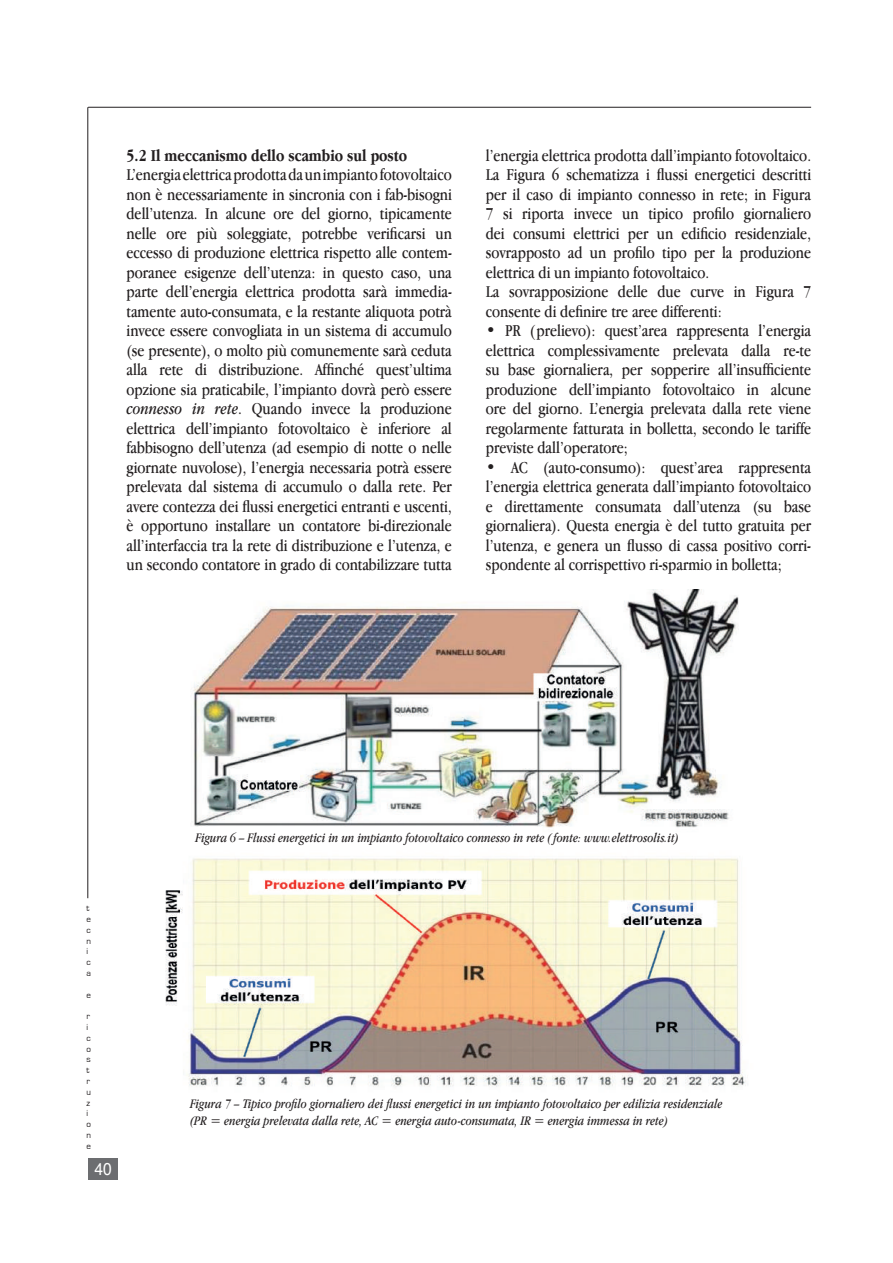
<style>
.page{position:relative;width:893px;height:1263px;background:#fff}
.page>*{position:absolute;margin:0;border:0;box-sizing:border-box;transform-origin:0 0}
.t1{font:17.25px/19.5px "Apple Garamond";color:#231f20;text-align:justify}
.t2{font:700 17.25px "Apple Garamond";color:#231f20}
.t3{font:17.25px "Helvetica";color:#fff;scale:.9 1}
.t4{font:italic 13.5px/16.5px "Apple Garamond";color:#231f20}
.t5{font:9px/10.8px "Eurostile";color:#231f20}
.s1{font-style:italic}
</style>
<div class="page">
<hr style="left:88px;top:107px;width:723px;height:1px;background:#231f20">
<hr style="left:87px;top:107px;width:1px;height:791px;background:#231f20">
<div style="left:88px;top:1158px;width:30px;height:22px;background:#6c6d70"></div>
<img style="left:193px;top:590px;width:546px;height:238px">
<img style="left:165px;top:858px;width:581px;height:229px">
<p class="t2" style="left:127px;top:146px;width:282px">5.2 Il meccanismo dello scambio sul posto</p>
<p class="t1" style="left:127px;top:165px;width:327px">L’energia elettrica prodotta da un impianto fotovoltaico non è necessariamente in sincronia con i fab-bisogni dell’utenza. In alcune ore del giorno, tipicamente nelle ore più soleggiate, potrebbe verificarsi un eccesso di produzione elettrica rispetto alle contem&shy;poranee esigenze dell’utenza: in questo caso, una parte dell’energia elettrica prodotta sarà immedia&shy;tamente auto-consumata, e la restante aliquota potrà invece essere convogliata in un sistema di accumulo (se presente), o molto più comunemente sarà ceduta alla rete di distribuzione. Affinché quest’ultima opzione sia praticabile, l’impianto dovrà però essere <span class="s1">connesso in rete</span>. Quando invece la produzione elettrica dell’impianto fotovoltaico è inferiore al fabbisogno dell’utenza (ad esempio di notte o nelle giornate nuvolose), l’energia necessaria potrà essere prelevata dal sistema di accumulo o dalla rete. Per avere contezza dei flussi energetici entranti e uscenti, è opportuno installare un contatore bi-direzionale all’interfaccia tra la rete di distribuzione e l’utenza, e un secondo contatore in grado di contabilizzare tutta</p>
<p class="t1" style="left:486px;top:145px;width:327px;text-align:left">l’energia elettrica prodotta dall’impianto fotovoltaico.<br>La Figura 6 schematizza i flussi energetici descritti per il caso di impianto connesso in rete; in Figura 7 si riporta invece un tipico profilo giornaliero dei consumi elettrici per un edificio residenziale, sovrapposto ad un profilo tipo per la produzione elettrica di un impianto fotovoltaico.<br>La sovrapposizione delle due curve in Figura 7 consente di definire tre aree differenti:</p>
<p class="t1" style="left:486px;top:321px;width:327px">• PR (prelievo): quest’area rappresenta l’energia elettrica complessivamente prelevata dalla re-te su base giornaliera, per sopperire all’insufficiente produzione dell’impianto fotovoltaico in alcune ore del giorno. L’energia prelevata dalla rete viene regolarmente fatturata in bolletta, secondo le tariffe previste dall’operatore;</p>
<p class="t1" style="left:486px;top:457px;width:327px">• AC (auto-consumo): quest’area rappresenta l’energia elettrica generata dall’impianto fotovoltaico e direttamente consumata dall’utenza (su base giornaliera). Questa energia è del tutto gratuita per l’utenza, e genera un flusso di cassa positivo corri&shy;spondente al corrispettivo ri-sparmio in bolletta;</p>
<p class="t5" style="left:87px;top:903px;width:6px">t e c n i c a</p>
<p class="t5" style="left:87px;top:989px;width:6px">e</p>
<p class="t5" style="left:87px;top:1011px;width:6px">r i c o s t r u z i o n e</p>
<p class="t3" style="left:94px;top:1156px;width:21px">40</p>
<p class="t4" style="left:196px;top:829px;width:485px">Figura 6 – Flussi energetici in un impianto fotovoltaico connesso in rete ( fonte: www.elettrosolis.it)</p>
<p class="t4" style="left:190px;top:1096px;width:534px">Figura 7 – Tipico profilo giornaliero dei flussi energetici in un impianto fotovoltaico per edilizia residenziale (PR = energia prelevata dalla rete, AC = energia auto-consumata, IR = energia immessa in rete)</p>
</div>
